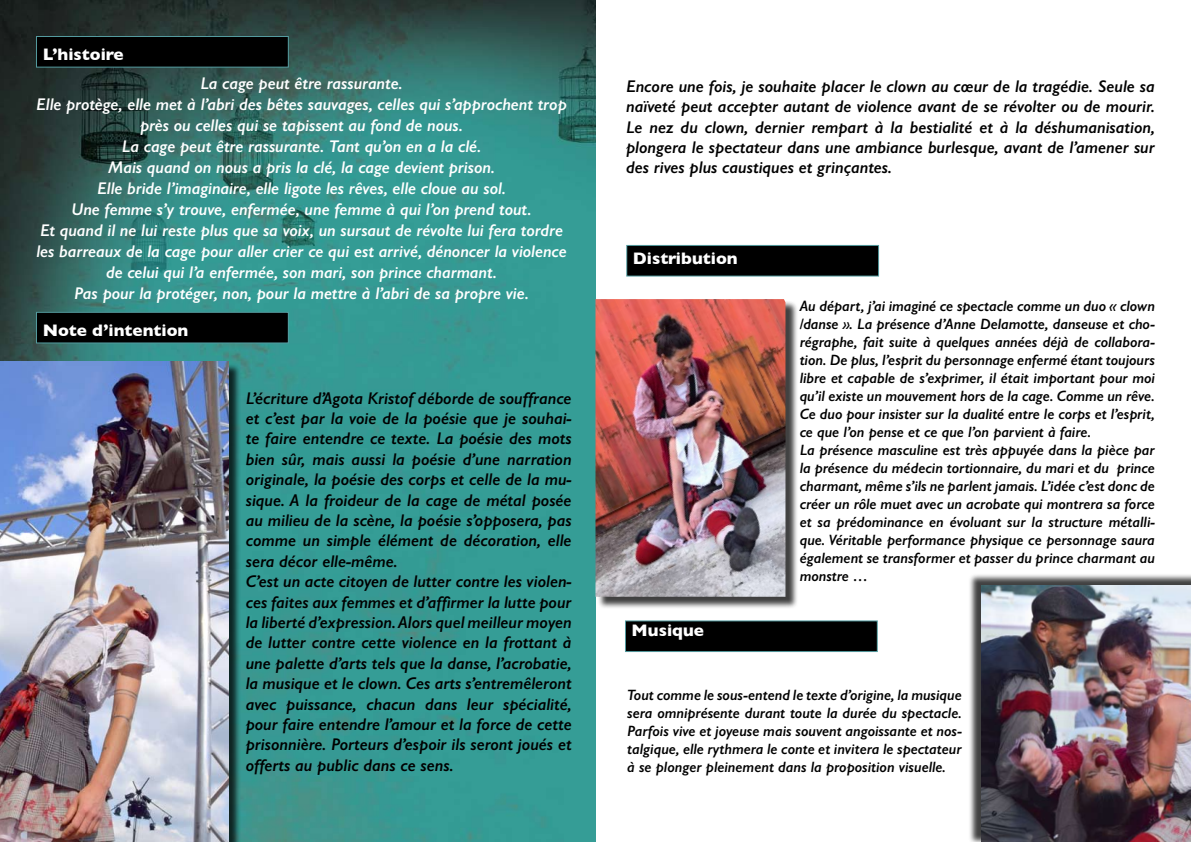
<style>
.page{position:relative;width:1191px;height:842px;background:#fff}
.page>*{position:absolute;margin:0;border:0;box-sizing:border-box;transform-origin:0 0}
.t1{font:italic 600 17px/20.4px "Gill Sans";color:#000;text-align:justify}
.t2{font:italic 600 17px/21px "Gill Sans";letter-spacing:-.005em;color:#fff;text-align:center}
.t3{font:700 17px "Gill Sans";color:#fff}
.t4{font:italic 600 15px/18px "Gill Sans";color:#000}
</style>
<div class="page">
<img style="left:0;top:0;width:595px;height:842px">
<div style="left:36px;top:36px;width:252px;height:31px;background:#000"></div>
<div style="left:36px;top:36px;width:253px;height:32px;border:1px solid #549b9f"></div>
<div style="left:36px;top:312px;width:252px;height:31px;background:#000"></div>
<div style="left:36px;top:312px;width:253px;height:31px;border:1px solid #549b9f"></div>
<div style="left:627px;top:245px;width:251px;height:31px;background:#000"></div>
<div style="left:626px;top:245px;width:253px;height:32px;border:1px solid #549b9f"></div>
<div style="left:625px;top:621px;width:252px;height:30px;background:#000"></div>
<div style="left:625px;top:620px;width:252px;height:32px;border:1px solid #549b9f"></div>
<div style="left:597px;top:301px;width:205px;height:312px;background:#000;opacity:.75"></div>
<img style="left:595px;top:299px;width:190px;height:298px">
<div style="left:0;top:363px;width:245px;height:479px;background:#000;opacity:.75"></div>
<img style="left:0;top:362px;width:228px;height:480px">
<div style="left:968px;top:573px;width:223px;height:269px;background:#000;opacity:.75"></div>
<img style="left:981px;top:585px;width:210px;height:257px">
<p class="t3" style="left:43px;top:41px;width:83px">L’histoire</p>
<p class="t2" style="left:36px;top:72px;width:532px">La cage peut être rassurante.<br>Elle protège, elle met à l’abri des bêtes sauvages, celles qui s’approchent trop près ou celles qui se tapissent au fond de nous.<br>La cage peut être rassurante. Tant qu’on en a la clé.<br>Mais quand on nous a pris la clé, la cage devient prison.<br>Elle bride l’imaginaire, elle ligote les rêves, elle cloue au sol.<br>Une femme s’y trouve, enfermée, une femme à qui l’on prend tout.<br>Et quand il ne lui reste plus que sa voix, un sursaut de révolte lui fera tordre les barreaux de la cage pour aller crier ce qui est arrivé, dénoncer la violence de celui qui l’a enfermée, son mari, son prince charmant.<br>Pas pour la protéger, non, pour la mettre à l’abri de sa propre vie.</p>
<p class="t3" style="left:43px;top:317px;width:147px">Note d’intention</p>
<p class="t1" style="left:246px;top:387px;width:327px;text-align:left">L’écriture d’Agota Kristof déborde de souffrance et c’est par la voie de la poésie que je souhai&shy;te faire entendre ce texte. La poésie des mots bien sûr, mais aussi la poésie d’une narration originale, la poésie des corps et celle de la mu&shy;sique. A la froideur de la cage de métal posée au milieu de la scène, la poésie s’opposera, pas comme un simple élément de décoration, elle sera décor elle-même.<br>C’est un acte citoyen de lutter contre les violen&shy;ces faites aux femmes et d’affirmer la lutte pour la liberté d’expression. Alors quel meilleur moyen de lutter contre cette violence en la frottant à une palette d’arts tels que la danse, l’acrobatie, la musique et le clown. Ces arts s’entremêleront avec puissance, chacun dans leur spécialité, pour faire entendre l’amour et la force de cette prisonnière. Porteurs d’espoir ils seront joués et offerts au public dans ce sens.</p>
<p class="t1" style="left:626px;top:76px;width:530px">Encore une fois, je souhaite placer le clown au cœur de la tragédie. Seule sa naïveté peut accepter autant de violence avant de se révolter ou de mourir.<br>Le nez du clown, dernier rempart à la bestialité et à la déshumanisation, plongera le spectateur dans une ambiance burlesque, avant de l’amener sur des rives plus caustiques et grinçantes.</p>
<p class="t3" style="left:633px;top:245px;width:106px">Distribution</p>
<p class="t3" style="left:631px;top:617px;width:74px">Musique</p>
<p class="t4" style="left:799px;top:297px;width:357px">Au départ, j’ai imaginé ce spectacle comme un duo « clown /danse ». La présence d’Anne Delamotte, danseuse et cho&shy;régraphe, fait suite à quelques années déjà de collabora&shy;tion. De plus, l’esprit du personnage enfermé étant toujours libre et capable de s’exprimer, il était important pour moi qu’il existe un mouvement hors de la cage. Comme un rêve.<br>Ce duo pour insister sur la dualité entre le corps et l’esprit, ce que l’on pense et ce que l’on parvient à faire.<br>La présence masculine est très appuyée dans la pièce par la présence du médecin tortionnaire, du mari et du prince charmant, même s’ils ne parlent jamais. L’idée c’est donc de créer un rôle muet avec un acrobate qui montrera sa force et sa prédominance en évoluant sur la structure métalli&shy;que. Véritable performance physique ce personnage saura également se transformer et passer du prince charmant au monstre …</p>
<p class="t4" style="left:627px;top:685px;width:336px;text-align:justify">Tout comme le sous-entend le texte d’origine, la musique sera omniprésente durant toute la durée du spectacle.<br>Parfois vive et joyeuse mais souvent angoissante et nos&shy;talgique, elle rythmera le conte et invitera le spectateur à se plonger pleinement dans la proposition visuelle.</p>
</div>
